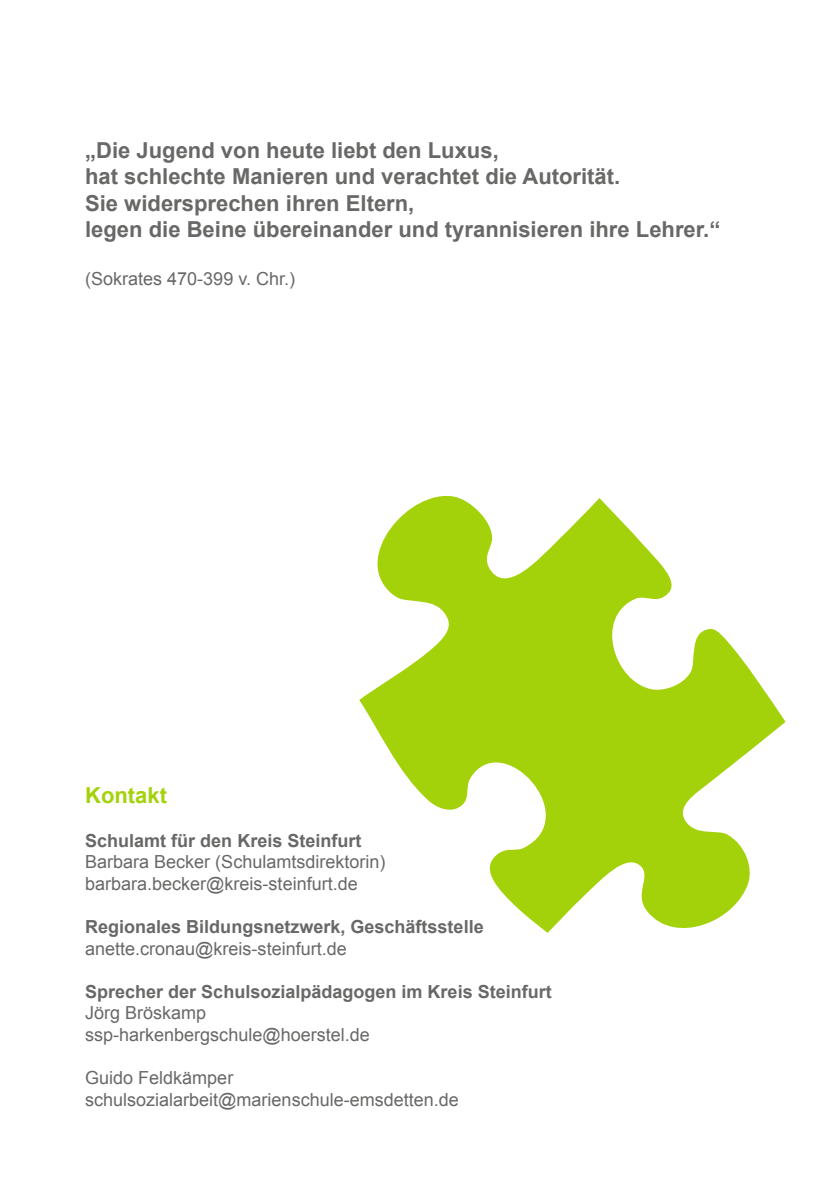
<style>
.page{position:relative;width:840px;height:1191px;background:#fff}
.page>*{position:absolute;margin:0;border:0;box-sizing:border-box;transform-origin:0 0}
.t1{font:700 22px/26.4px "Arial";color:#686867}
.t2{font:700 22px "Arial";color:#a3d20a}
.t3{font:18px/21.6px "Arial";color:#686867}
.t4{font:700 18px "Arial";color:#686867}
</style>
<div class="page">
<svg style="left:359px;top:495px;width:427px;height:438px"></svg>
<p class="t1" style="left:85px;top:137px;width:636px">„Die Jugend von heute liebt den Luxus,<br>hat schlechte Manieren und verachtet die Autorität.<br>Sie widersprechen ihren Eltern,<br>legen die Beine übereinander und tyrannisieren ihre Lehrer.“</p>
<p class="t3" style="left:85px;top:268px;width:211px">(Sokrates 470-399 v. Chr.)</p>
<p class="t2" style="left:85px;top:781px;width:83px">Kontakt</p>
<p class="t4" style="left:85px;top:828px;width:278px">Schulamt für den Kreis Steinfurt</p>
<p class="t3" style="left:85px;top:851px;width:302px">Barbara Becker (Schulamtsdirektorin) barbara.becker@kreis-steinfurt.de</p>
<p class="t4" style="left:85px;top:914px;width:400px">Regionales Bildungsnetzwerk, Geschäftsstelle</p>
<p class="t3" style="left:85px;top:937px;width:263px">anette.cronau@kreis-steinfurt.de</p>
<p class="t4" style="left:85px;top:979px;width:468px">Sprecher der Schulsozialpädagogen im Kreis Steinfurt</p>
<p class="t3" style="left:85px;top:1002px;width:286px">Jörg Bröskamp ssp-harkenbergschule@hoerstel.de</p>
<p class="t3" style="left:85px;top:1067px;width:375px">Guido Feldkämper schulsozialarbeit@marienschule-emsdetten.de</p>
</div>
